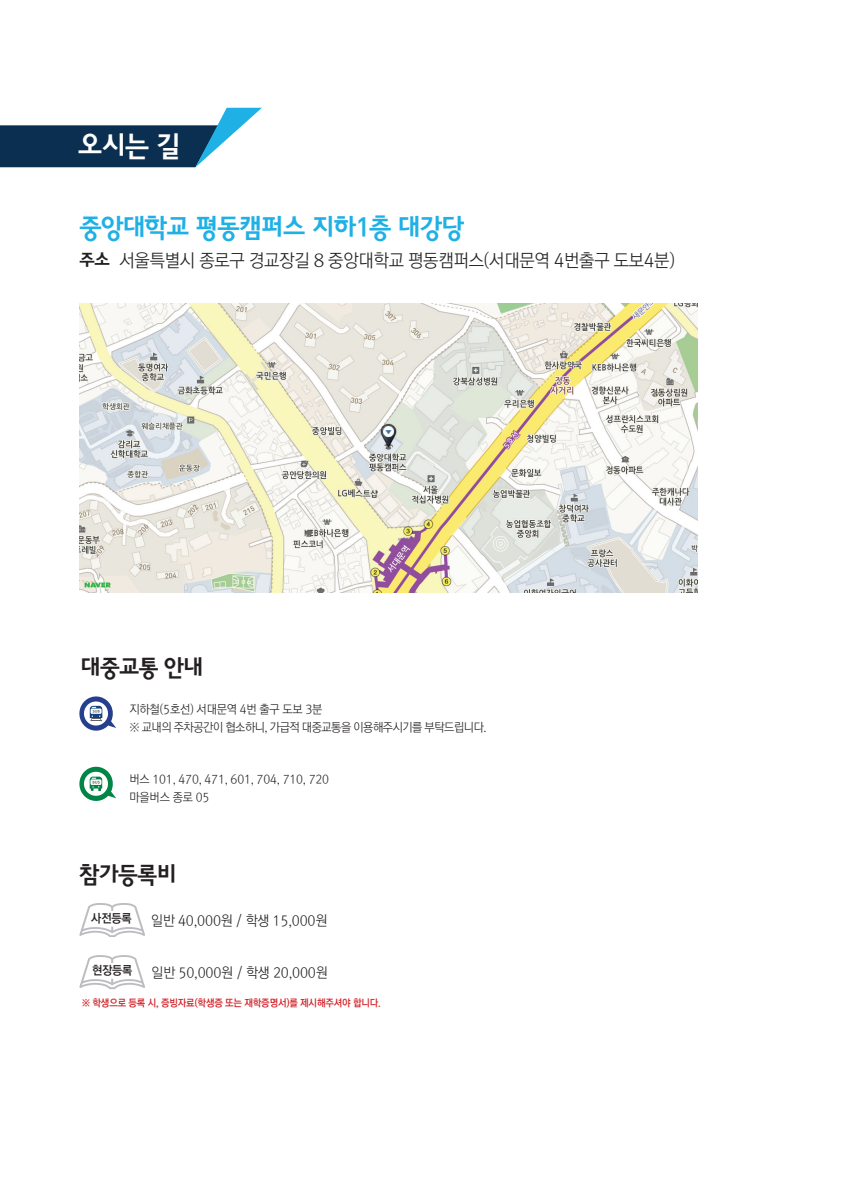
<style>
.page{position:relative;width:842px;height:1191px;background:#fff}
.page>*{position:absolute;margin:0;border:0;box-sizing:border-box;transform-origin:0 0}
.t1{font:28px "Rix B Go B";color:#fff;scale:.95 1}
.t2{font:26px "Rix B Go B";letter-spacing:-.015em;color:#1fb0e6;scale:.95 1}
.t3{font:23px "Rix B Go B";letter-spacing:-.015em;color:#231f20;scale:.95 1}
.t4{font:18px "Rix Go L";letter-spacing:-.015em;color:#231f20;scale:.95 1}
.t5{font:14px "Rix Go L";letter-spacing:-.015em;color:#231f20;scale:.95 1}
.t6{font:12px/18px "Rix Go L";letter-spacing:-.04em;color:#231f20;scale:.95 1}
.t7{font:12px/18px "Rix Go L";letter-spacing:-.015em;color:#231f20;scale:.95 1}
.t8{font:12px "Rix Go B";letter-spacing:-.015em;color:#231f20;scale:.95 1}
.t9{font:10px "Rix Go B";letter-spacing:-.015em;color:#d1232a;scale:.95 1}
.s1{font-family:"Rix B Go B"}
</style>
<div class="page">
<img style="left:79px;top:303px;width:618px;height:289px">
<svg style="left:79px;top:766px;width:37px;height:35px"></svg>
<svg style="left:79px;top:696px;width:37px;height:35px"></svg>
<svg style="left:79px;top:955px;width:66px;height:34px"></svg>
<svg style="left:79px;top:903px;width:66px;height:34px"></svg>
<svg style="left:0;top:108px;width:262px;height:59px"></svg>
<h1 class="t1" style="left:78px;top:131px;width:109px">오시는 길</h1>
<h2 class="t2" style="left:79px;top:214px;width:406px">중앙대학교 평동캠퍼스 지하1층 대강당</h2>
<h3 class="t4" style="left:79px;top:249px;width:628px"><span class="s1">주소</span> 서울특별시 종로구 경교장길 8 중앙대학교 평동캠퍼스(서대문역 4번출구 도보4분)</h3>
<h3 class="t3" style="left:81px;top:655px;width:131px">대중교통 안내</h3>
<p class="t6" style="left:129px;top:699px;width:377px">지하철(5호선) 서대문역 4번 출구 도보 3분<br>※ 교내의 주차공간이 협소하니, 가급적 대중교통을 이용해주시기를 부탁드립니다.</p>
<p class="t7" style="left:129px;top:770px;width:212px">버스 101, 470, 471, 601, 704, 710, 720 마을버스 종로 05</p>
<h3 class="t3" style="left:79px;top:862px;width:104px">참가등록비</h3>
<p class="t8" style="left:91px;top:910px;width:44px">사전등록</p>
<p class="t5" style="left:151px;top:911px;width:187px">일반 40,000원 / 학생 15,000원</p>
<p class="t8" style="left:92px;top:962px;width:44px">현장등록</p>
<p class="t5" style="left:152px;top:963px;width:187px">일반 50,000원 / 학생 20,000원</p>
<p class="t9" style="left:82px;top:996px;width:316px">※ 학생으로 등록 시, 증빙자료(학생증 또는 재학증명서)를 제시해주셔야 합니다.</p>
</div>
